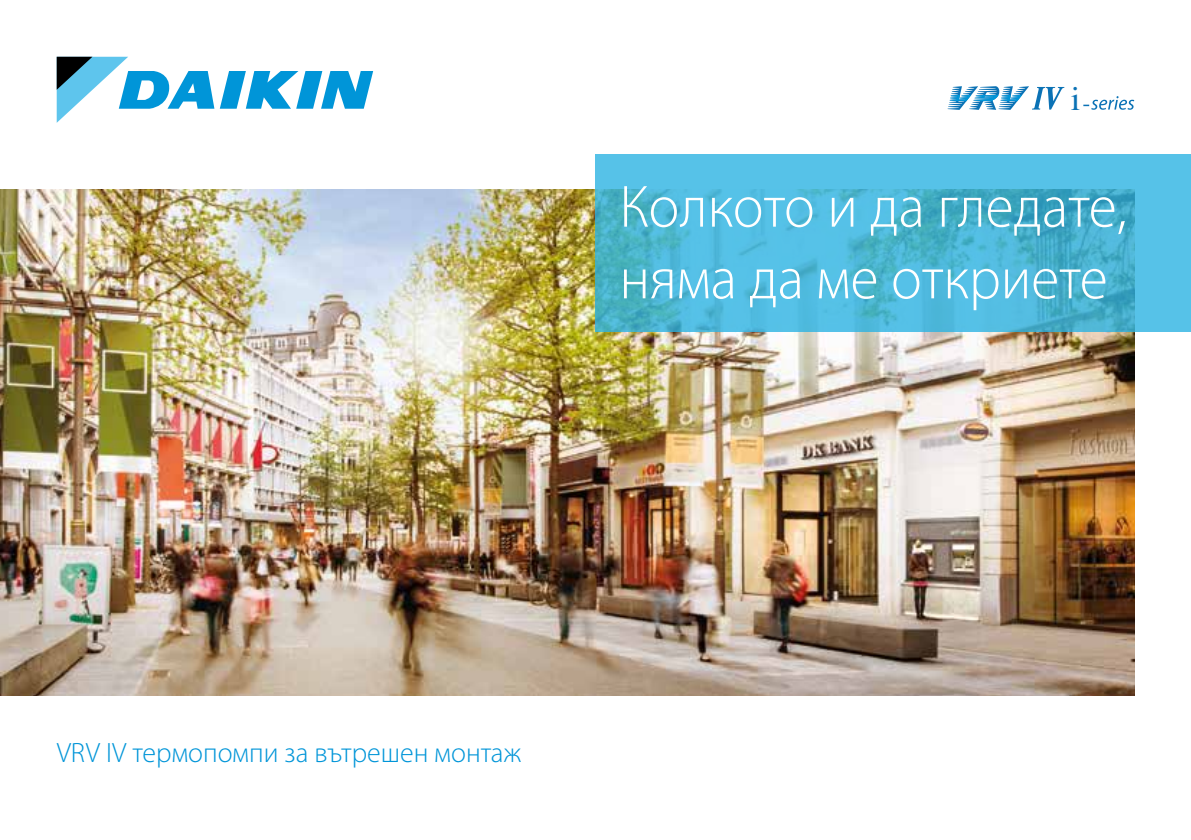
<style>
.page{position:relative;width:1191px;height:840px;background:#fff}
.page>*{position:absolute;margin:0;border:0;box-sizing:border-box;transform-origin:0 0}
.t1{font:300 60px/71.6px "Myriad Pro";color:#fff;scale:.96 1}
.t2{font:33.8px "Times";color:#0b72b5}
.t3{font:300 28px "Myriad Pro";color:#0095d8}
</style>
<div class="page">
<img style="left:0;top:189px;width:1134px;height:506px">
<svg style="left:1083px;top:96px;width:51px;height:14px"></svg>
<svg style="left:947px;top:86px;width:117px;height:24px"></svg>
<svg style="left:220px;top:71px;width:153px;height:38px"></svg>
<svg style="left:57px;top:57px;width:157px;height:66px"></svg>
<svg style="left:595px;top:154px;width:596px;height:178px;background:#4eb9da"></svg>
<p class="t2" style="left:1070px;top:67px;width:11px">i</p>
<p class="t1" style="left:619px;top:172px;width:530px">Колкото и да гледате, няма да ме откриете</p>
<p class="t3" style="left:57px;top:736px;width:466px">VRV IV термопомпи за вътрешен монтаж</p>
</div>
